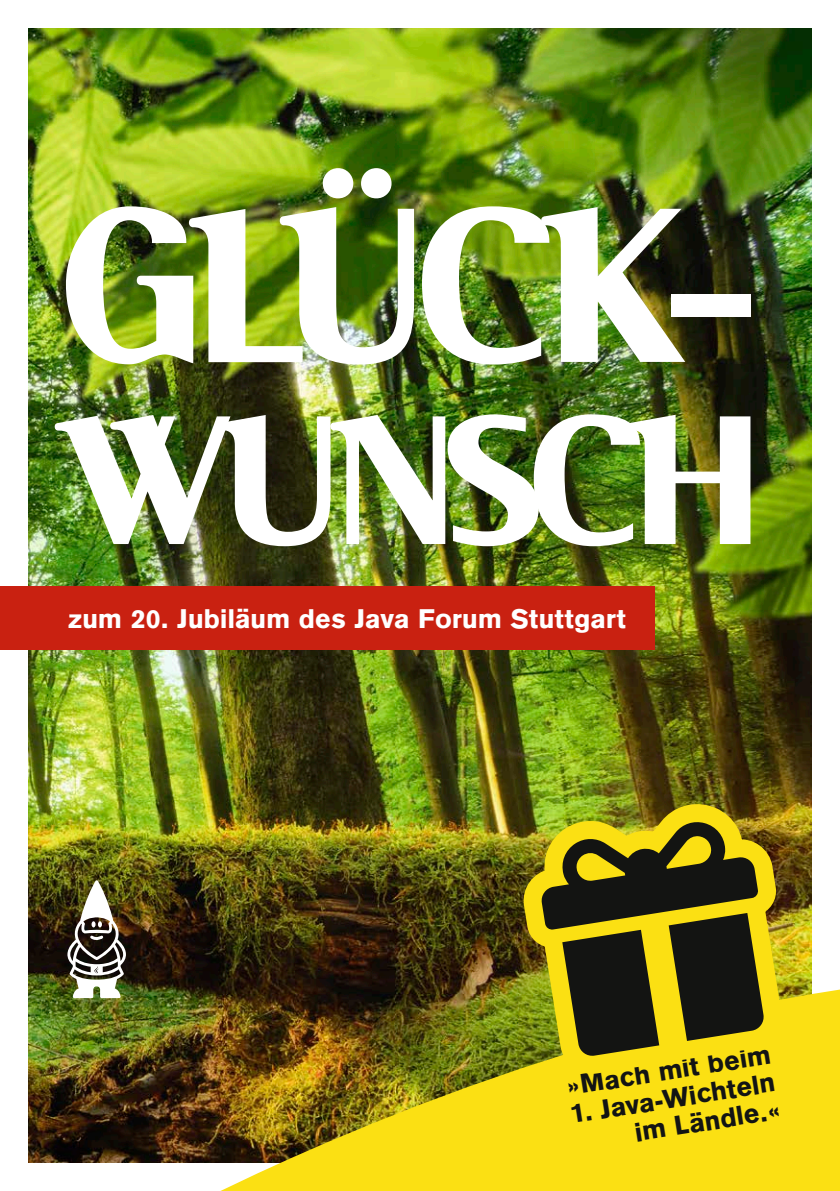
<style>
.page{position:relative;width:840px;height:1191px;background:#fff}
.page>*{position:absolute;margin:0;border:0;box-sizing:border-box;transform-origin:0 0}
.t1{font:900 240px "Serif";color:#fff}
.t2{font:900 200px "Serif";color:#fff}
.t3{font:700 28px/28px "Ancona";color:#131414;text-align:right}
.t4{font:700 28px "Ancona";letter-spacing:.01em;color:#fff}
</style>
<div class="page">
<img style="left:28px;top:28px;width:783px;height:1134px">
<div style="left:0;top:586px;width:654px;height:63px;background:#c92111"></div>
<img style="left:187px;top:987px;width:652px;height:204px">
<img style="left:518px;top:788px;width:269px;height:403px">
<svg style="left:540px;top:820px;width:224px;height:236px;background:#6c6312"></svg>
<img style="left:67px;top:880px;width:59px;height:118px">
<h1 class="t1" style="left:68px;top:153px;width:694px">GLÜCK-</h1>
<h2 class="t2" style="left:68px;top:370px;width:683px">WUNSCH</h2>
<p class="t4" style="left:68px;top:603px;width:559px">zum 20. Jubiläum des Java Forum Stuttgart</p>
<p class="t3" style="left:565px;top:1072px;width:206px;rotate:-9deg">»Mach mit beim</p>
<p class="t3" style="left:568px;top:1100px;width:208px;rotate:-9deg">1. Java-Wichteln im Ländle.«</p>
</div>
